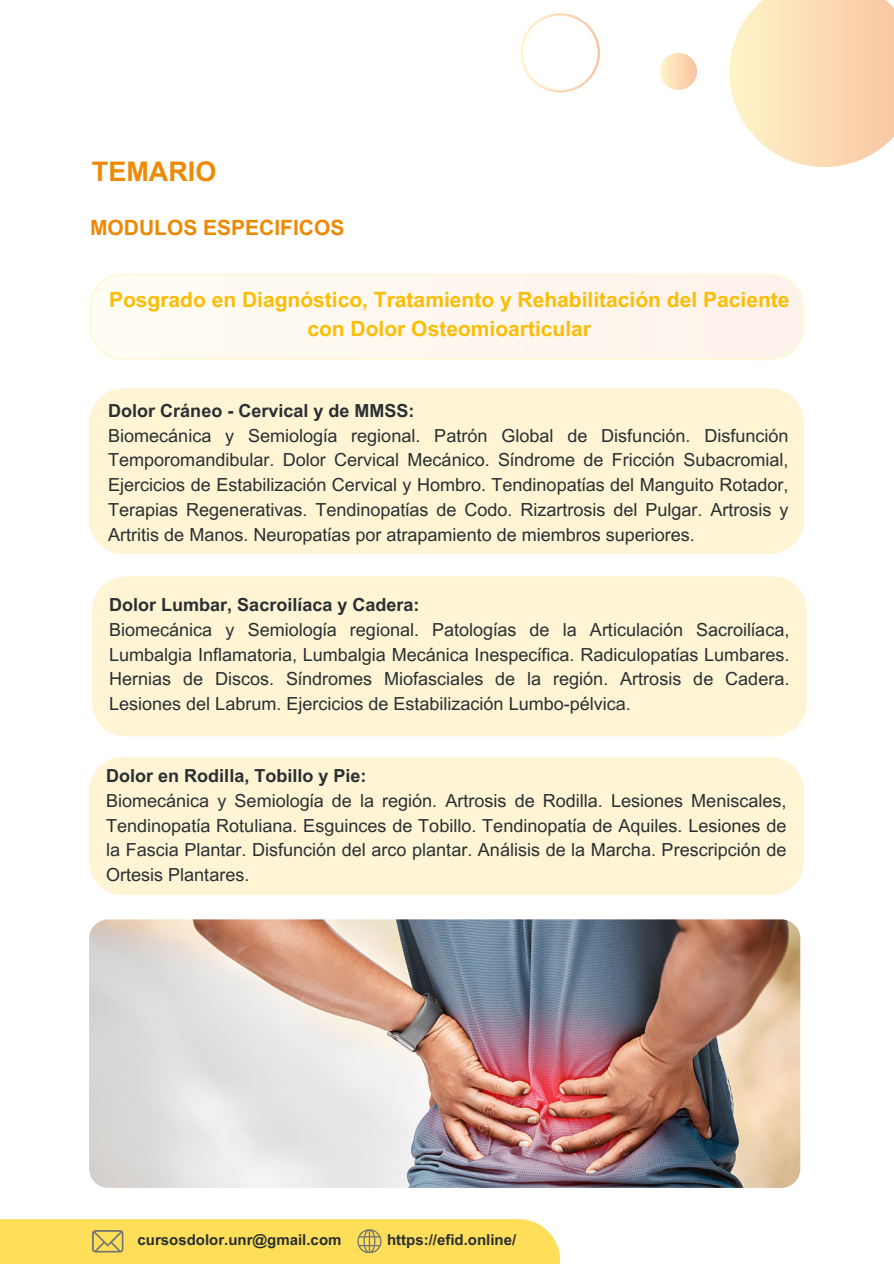
<style>
.page{position:relative;width:894px;height:1264px;background:#fff}
.page>*{position:absolute;margin:0;border:0;box-sizing:border-box;transform-origin:0 0}
.t1{font:700 27px "Arial MT Pro";color:#ee8905}
.t2{font:700 21px/29.2px "Arial MT Pro";color:#fcbd04;text-align:center}
.t3{font:700 21px "Arial MT Pro";color:#ee8905}
.t4{font:18px/24.8px "Arial MT Pro";color:#292f32;text-align:justify}
.t5{font:700 18px "Arial MT Pro";color:#292f32}
.t6{font:700 15px "Arial MT Pro";color:#292f32}
</style>
<div class="page">
<div style="left:89px;top:388px;width:714px;height:166px;background:#fff4d4"></div>
<div style="left:89px;top:273px;width:715px;height:87px;background:#fef8ef"></div>
<div style="left:0;top:1219px;width:560px;height:44px;background:#ffde59"></div>
<svg style="left:92px;top:1230px;width:31px;height:22px"></svg>
<svg style="left:357px;top:1229px;width:24px;height:23px"></svg>
<svg style="left:659px;top:53px;width:37px;height:37px"></svg>
<svg style="left:729px;top:0;width:164px;height:167px;background:#fce0be"></svg>
<svg style="left:520px;top:13px;width:79px;height:79px"></svg>
<div style="left:89px;top:757px;width:714px;height:138px;background:#fff4d4"></div>
<div style="left:92px;top:576px;width:714px;height:160px;background:#fff4d4"></div>
<img style="left:89px;top:919px;width:711px;height:268px;border-radius:19px">
<h1 class="t1" style="left:92px;top:161px;width:126px">TEMARIO</h1>
<p class="t3" style="left:90px;top:220px;width:256px">MODULOS ESPECIFICOS</p>
<p class="t2" style="left:109px;top:288px;width:681px">Posgrado en Diagnóstico, Tratamiento y Rehabilitación del Paciente con Dolor Osteomioarticular</p>
<p class="t5" style="left:108px;top:404px;width:308px">Dolor Cráneo - Cervical y de MMSS:</p>
<p class="t4" style="left:108px;top:425px;width:681px">Biomecánica y Semiología regional. Patrón Global de Disfunción. Disfunción Temporomandibular. Dolor Cervical Mecánico. Síndrome de Fricción Subacromial, Ejercicios de Estabilización Cervical y Hombro. Tendinopatías del Manguito Rotador, Terapias Regenerativas. Tendinopatías de Codo. Rizartrosis del Pulgar. Artrosis y Artritis de Manos. Neuropatías por atrapamiento de miembros superiores.</p>
<p class="t5" style="left:109px;top:598px;width:312px">Dolor Lumbar, Sacroilíaca y Cadera:</p>
<p class="t4" style="left:109px;top:619px;width:681px">Biomecánica y Semiología regional. Patologías de la Articulación Sacroilíaca, Lumbalgia Inflamatoria, Lumbalgia Mecánica Inespecífica. Radiculopatías Lumbares.<br>Hernias de Discos. Síndromes Miofasciales de la región. Artrosis de Cadera.<br>Lesiones del Labrum. Ejercicios de Estabilización Lumbo-pélvica.</p>
<p class="t5" style="left:106px;top:769px;width:262px">Dolor en Rodilla, Tobillo y Pie:</p>
<p class="t4" style="left:106px;top:790px;width:681px">Biomecánica y Semiología de la región. Artrosis de Rodilla. Lesiones Meniscales, Tendinopatía Rotuliana. Esguinces de Tobillo. Tendinopatía de Aquiles. Lesiones de la Fascia Plantar. Disfunción del arco plantar. Análisis de la Marcha. Prescripción de Ortesis Plantares.</p>
<p class="t6" style="left:137px;top:1233px;width:205px">cursosdolor.unr@gmail.com</p>
<p class="t6" style="left:387px;top:1233px;width:131px">https://efid.online/</p>
</div>
